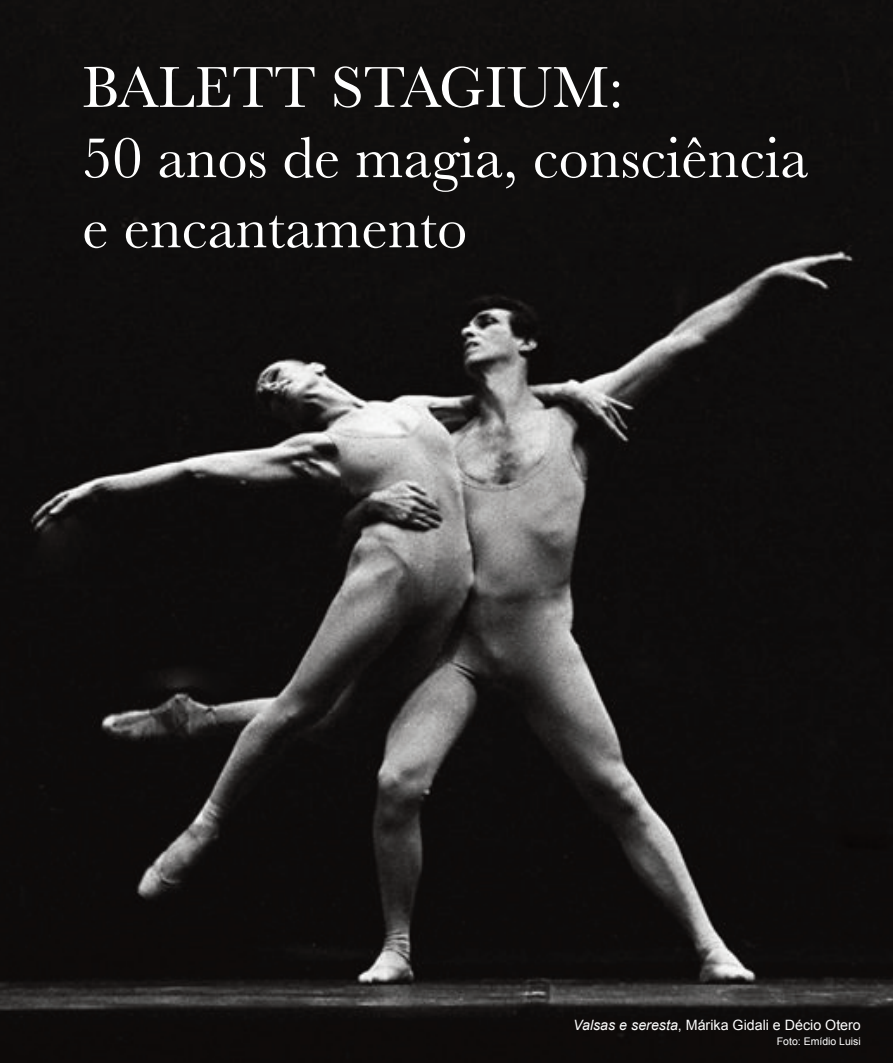
<style>
.page{position:relative;width:893px;height:1063px;background:#fff}
.page>*{position:absolute;margin:0;border:0;box-sizing:border-box;transform-origin:0 0}
.t1{font:60.15px/70.2px "Baskerville";color:#fff}
.t2{font:14.25px "Arial";color:#fff}
.t3{font:10.5px "Arial";color:#fff}
.s1{font-style:italic}
</style>
<div class="page">
<img style="left:0;top:0;width:893px;height:1063px">
<p class="t1" style="left:82px;top:52px;width:728px">Balett staGium:<br>50 anos de magia, consciência e encantamento</p>
<p class="t2" style="left:573px;top:1017px;width:289px"><span class="s1">Valsas e seresta</span>, Márika Gidali e Décio Otero</p>
<p class="t3" style="left:777px;top:1035px;width:86px">Foto: Emídio Luisi</p>
</div>
